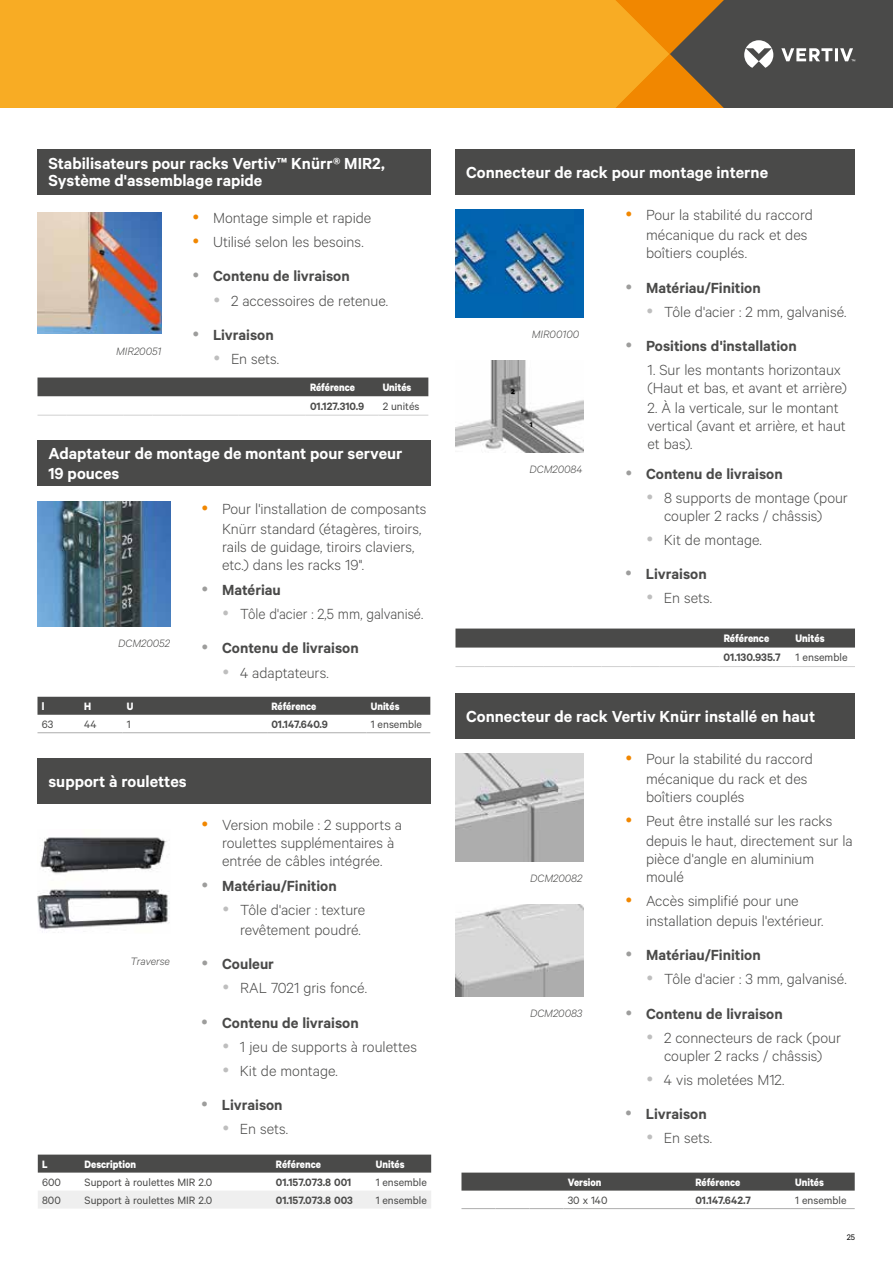
<style>
.page{position:relative;width:893px;height:1263px;background:#fff}
.page>*{position:absolute;margin:0;border:0;box-sizing:border-box;transform-origin:0 0}
.t1{font:600 18px/19.8px "Calibre";color:#fff}
.t2{font:300 16.5px/18px "Calibre";color:#4a4a49}
.t3{font:600 16.5px "Calibre";color:#4a4a49}
.t4{font:300 16.5px "Calibre";color:#4a4a49;scale:.95 1}
.t5{font:600 12.15px/19px "Calibre";color:#4a4a49}
.t6{font:700 12.15px "Calibre";color:#fff;scale:.9 1}
.t7{font:12px "Calibre";color:#4a4a49}
.t8{font:700 12px "Calibre";color:#fff;scale:.9 1}
.t9{font:600 12px "Calibre";color:#4a4a49}
.t10{font:italic 300 12px "Calibre";color:#4a4a49}
.t11{font:9px "Calibre";color:#000}
.t12{font:700 7.8px "Calibre";color:#000}
.s1{font-weight:700;color:#fff}
.s2{font-weight:400}
</style>
<div class="page">
<div style="left:0;top:0;width:594px;height:108px;background:#f8ac24"></div>
<svg style="left:594px;top:0;width:299px;height:108px;background:#896a3a"></svg>
<div style="left:455px;top:149px;width:400px;height:45px;background:#4a4a49"></div>
<img style="left:455px;top:210px;width:128px;height:108px">
<img style="left:455px;top:360px;width:128px;height:92px">
<div style="left:455px;top:628px;width:400px;height:19px;background:#4a4a49"></div>
<hr style="left:455px;top:666px;width:30px;height:1px;background:#d0d0d0">
<svg style="left:485px;top:666px;width:116px;height:1px"></svg>
<hr style="left:601px;top:666px;width:30px;height:1px;background:#d0d0d0">
<svg style="left:631px;top:666px;width:29px;height:1px"></svg>
<hr style="left:660px;top:666px;width:59px;height:1px;background:#d0d0d0">
<hr style="left:719px;top:666px;width:72px;height:1px;background:#d0d0d0">
<hr style="left:791px;top:666px;width:64px;height:1px;background:#d0d0d0">
<div style="left:38px;top:1154px;width:393px;height:18px;background:#4a4a49"></div>
<div style="left:38px;top:1191px;width:393px;height:17px;background:#efefef"></div>
<div style="left:38px;top:758px;width:393px;height:46px;background:#4a4a49"></div>
<img style="left:37px;top:837px;width:133px;height:95px">
<div style="left:38px;top:441px;width:393px;height:45px;background:#4a4a49"></div>
<img style="left:38px;top:501px;width:132px;height:125px">
<div style="left:37px;top:697px;width:393px;height:18px;background:#4a4a49"></div>
<hr style="left:37px;top:732px;width:43px;height:1px;background:#adadad">
<hr style="left:80px;top:732px;width:43px;height:1px;background:#adadad">
<hr style="left:123px;top:732px;width:144px;height:1px;background:#adadad">
<hr style="left:267px;top:732px;width:100px;height:1px;background:#adadad">
<hr style="left:367px;top:732px;width:63px;height:1px;background:#adadad">
<div style="left:455px;top:693px;width:400px;height:45px;background:#4a4a49"></div>
<img style="left:455px;top:754px;width:128px;height:108px">
<img style="left:455px;top:904px;width:128px;height:92px">
<div style="left:461px;top:1172px;width:394px;height:18px;background:#4a4a49"></div>
<hr style="left:461px;top:1208px;width:34px;height:1px;background:#adadad">
<hr style="left:495px;top:1208px;width:34px;height:1px;background:#adadad">
<hr style="left:529px;top:1208px;width:35px;height:1px;background:#adadad">
<hr style="left:564px;top:1208px;width:127px;height:1px;background:#adadad">
<hr style="left:691px;top:1208px;width:100px;height:1px;background:#adadad">
<hr style="left:791px;top:1208px;width:64px;height:1px;background:#adadad">
<div style="left:38px;top:149px;width:393px;height:45px;background:#4a4a49"></div>
<img style="left:38px;top:212px;width:123px;height:121px">
<div style="left:37px;top:377px;width:391px;height:19px;background:#4a4a49"></div>
<svg style="left:37px;top:415px;width:202px;height:1px"></svg>
<hr style="left:239px;top:415px;width:67px;height:1px;background:#d0d0d0">
<hr style="left:306px;top:415px;width:72px;height:1px;background:#d0d0d0">
<hr style="left:378px;top:415px;width:50px;height:1px;background:#d0d0d0">
<p class="t1" style="left:48px;top:155px;width:338px;line-height:16.5px">Stabilisateurs pour racks Vertiv™ Knürr® MIR2,<br>Système d'assemblage rapide</p>
<p class="t2" style="left:213px;top:205px;width:160px;line-height:24px">Montage simple et rapide<br>Utilisé selon les besoins.</p>
<p class="t3" style="left:213px;top:266px;width:138px">Contenu de livraison</p>
<p class="t2" style="left:231px;top:291px;width:159px">2 accessoires de retenue.</p>
<p class="t3" style="left:213px;top:325px;width:62px">Livraison</p>
<p class="t2" style="left:231px;top:349px;width:50px">En sets.</p>
<p class="t8" style="left:310px;top:380px;width:52px">Référence</p>
<p class="t8" style="left:383px;top:380px;width:33px">Unités</p>
<p class="t9" style="left:310px;top:399px;width:56px">01.127.310.9</p>
<p class="t7" style="left:383px;top:399px;width:38px">2 unités</p>
<p class="t10" style="left:116px;top:344px;width:47px">MIR20051</p>
<p class="t1" style="left:48px;top:443px;width:356px">Adaptateur de montage de montant pour serveur<br>19 pouces</p>
<p class="t10" style="left:118px;top:636px;width:53px">DCM20052</p>
<p class="t2" style="left:222px;top:498px;width:206px;line-height:19.8px">Pour l'installation de composants<br>Knürr standard (étagères, tiroirs,</p>
<p class="t2" style="left:222px;top:537px;width:194px">rails de guidage, tiroirs claviers, etc.) dans les racks 19".</p>
<p class="t3" style="left:222px;top:580px;width:60px">Matériau</p>
<p class="t4" style="left:240px;top:604px;width:194px">Tôle d'acier : 2,5 mm, galvanisé.</p>
<p class="t3" style="left:222px;top:638px;width:138px">Contenu de livraison</p>
<p class="t2" style="left:240px;top:663px;width:90px">4 adaptateurs.</p>
<p class="t8" style="left:42px;top:698px;width:4px">l</p>
<p class="t8" style="left:84px;top:698px;width:9px">H</p>
<p class="t8" style="left:127px;top:698px;width:9px">U</p>
<p class="t8" style="left:271px;top:698px;width:52px">Référence</p>
<p class="t8" style="left:371px;top:698px;width:33px">Unités</p>
<p class="t7" style="left:42px;top:717px;width:13px">63</p>
<p class="t7" style="left:84px;top:717px;width:14px">44</p>
<p class="t7" style="left:127px;top:717px;width:5px">1</p>
<p class="t9" style="left:271px;top:717px;width:58px">01.147.640.9</p>
<p class="t7" style="left:371px;top:717px;width:53px">1 ensemble</p>
<p class="t1" style="left:48px;top:771px;width:140px">support à roulettes</p>
<p class="t10" style="left:131px;top:954px;width:41px">Traverse</p>
<p class="t2" style="left:222px;top:815px;width:182px">Version mobile : 2 supports a roulettes supplémentaires à entrée de câbles intégrée.</p>
<p class="t3" style="left:222px;top:876px;width:116px">Matériau/Finition</p>
<p class="t2" style="left:240px;top:899px;width:127px;line-height:19.8px">Tôle d'acier : texture revêtement poudré.</p>
<p class="t3" style="left:222px;top:954px;width:54px">Couleur</p>
<p class="t2" style="left:240px;top:978px;width:129px">RAL 7021 gris foncé.</p>
<p class="t3" style="left:222px;top:1013px;width:138px">Contenu de livraison</p>
<p class="t2" style="left:240px;top:1034px;width:178px;line-height:24px">1 jeu de supports à roulettes<br>Kit de montage.</p>
<p class="t3" style="left:222px;top:1095px;width:62px">Livraison</p>
<p class="t2" style="left:240px;top:1119px;width:50px">En sets.</p>
<p class="t8" style="left:42px;top:1156px;width:8px">L</p>
<p class="t8" style="left:85px;top:1156px;width:59px">Description</p>
<p class="t8" style="left:276px;top:1156px;width:52px">Référence</p>
<p class="t8" style="left:376px;top:1156px;width:33px">Unités</p>
<p class="t7" style="left:42px;top:1175px;width:20px">600</p>
<p class="t7" style="left:85px;top:1175px;width:129px">Support à roulettes MIR 2.0</p>
<p class="t9" style="left:276px;top:1174px;width:77px">01.157.073.8 001</p>
<p class="t7" style="left:376px;top:1175px;width:53px">1 ensemble</p>
<p class="t7" style="left:42px;top:1193px;width:20px">800</p>
<p class="t7" style="left:85px;top:1193px;width:129px">Support à roulettes MIR 2.0</p>
<p class="t9" style="left:276px;top:1192px;width:79px">01.157.073.8 003</p>
<p class="t7" style="left:376px;top:1193px;width:53px">1 ensemble</p>
<p class="t1" style="left:466px;top:162px;width:303px">Connecteur de rack pour montage interne</p>
<p class="t2" style="left:646px;top:205px;width:168px;line-height:19.8px">Pour la stabilité du raccord mécanique du rack et des</p>
<p class="t2" style="left:646px;top:243px;width:102px">boîtiers couplés.</p>
<p class="t3" style="left:646px;top:278px;width:116px">Matériau/Finition</p>
<p class="t2" style="left:664px;top:302px;width:184px">Tôle d'acier : 2 mm, galvanisé.</p>
<p class="t3" style="left:646px;top:336px;width:152px">Positions d'installation</p>
<p class="t2" style="left:647px;top:360px;width:201px">1. Sur les montants horizontaux (Haut et bas, et avant et arrière)</p>
<p class="t2" style="left:647px;top:398px;width:200px">2. À la verticale, sur le montant vertical (avant et arrière, et haut et bas).</p>
<p class="t3" style="left:646px;top:464px;width:138px">Contenu de livraison</p>
<p class="t2" style="left:664px;top:488px;width:185px">8 supports de montage (pour coupler 2 racks / châssis)</p>
<p class="t2" style="left:664px;top:530px;width:99px">Kit de montage.</p>
<p class="t3" style="left:646px;top:564px;width:62px">Livraison</p>
<p class="t2" style="left:664px;top:588px;width:50px">En sets.</p>
<p class="t10" style="left:532px;top:328px;width:49px">MIR00100</p>
<p class="t12" style="left:511px;top:387px;width:5px">2</p>
<p class="t12" style="left:530px;top:419px;width:4px">1</p>
<p class="t10" style="left:529px;top:462px;width:54px">DCM20084</p>
<p class="t6" style="left:724px;top:631px;width:52px">Référence</p>
<p class="t5" style="left:724px;top:628px;width:125px;text-indent:72px"><span class="s1">Unités<br></span>01.130.935.7 <span class="s2">1 ensemble</span></p>
<p class="t1" style="left:466px;top:705px;width:351px">Connecteur de rack Vertiv Knürr installé en haut</p>
<p class="t2" style="left:646px;top:749px;width:168px;line-height:19.8px">Pour la stabilité du raccord mécanique du rack et des</p>
<p class="t2" style="left:646px;top:784px;width:188px;line-height:24px">boîtiers couplés<br>Peut être installé sur les racks</p>
<p class="t2" style="left:646px;top:831px;width:208px">depuis le haut, directement sur la pièce d'angle en aluminium moulé</p>
<p class="t2" style="left:646px;top:890px;width:179px;line-height:19.8px">Accès simplifié pour une installation depuis l'extérieur.</p>
<p class="t3" style="left:646px;top:945px;width:116px">Matériau/Finition</p>
<p class="t2" style="left:664px;top:969px;width:184px">Tôle d'acier : 3 mm, galvanisé.</p>
<p class="t3" style="left:646px;top:1003px;width:138px">Contenu de livraison</p>
<p class="t2" style="left:664px;top:1028px;width:178px">2 connecteurs de rack (pour coupler 2 racks / châssis)</p>
<p class="t2" style="left:664px;top:1070px;width:122px">4 vis moletées M12.</p>
<p class="t3" style="left:646px;top:1104px;width:62px">Livraison</p>
<p class="t2" style="left:664px;top:1128px;width:50px">En sets.</p>
<p class="t8" style="left:568px;top:1174px;width:39px">Version</p>
<p class="t8" style="left:695px;top:1174px;width:52px">Référence</p>
<p class="t8" style="left:795px;top:1174px;width:33px">Unités</p>
<p class="t7" style="left:568px;top:1193px;width:41px">30 x 140</p>
<p class="t9" style="left:695px;top:1192px;width:57px">01.147.642.7</p>
<p class="t7" style="left:795px;top:1193px;width:53px">1 ensemble</p>
<p class="t10" style="left:530px;top:871px;width:54px">DCM20082</p>
<p class="t10" style="left:530px;top:1006px;width:54px">DCM20083</p>
<p class="t11" style="left:847px;top:1232px;width:10px">25</p>
</div>
